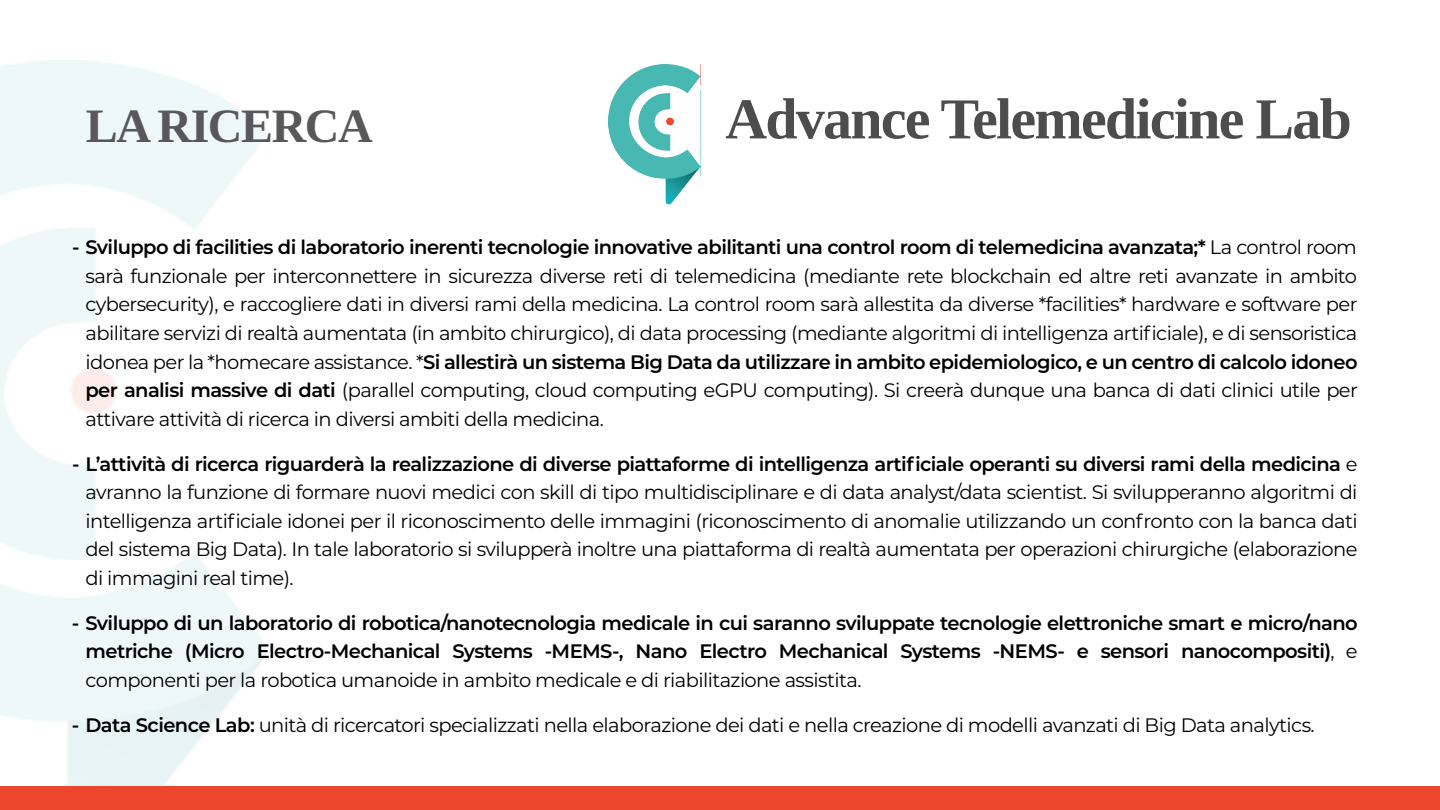
<style>
.page{position:relative;width:1440px;height:810px;background:#fff}
.page>*{position:absolute;margin:0;border:0;box-sizing:border-box;transform-origin:0 0}
.t1{font:700 57.97px "Ascender Serif W02";letter-spacing:-.03em;color:#4d4d4d}
.t2{font:700 48px "Ascender Serif W02";letter-spacing:-.03em;color:#58585a}
.t3{font:19.5px/28.5px "Montserrat";letter-spacing:-.03em;color:#000;text-align:justify}
.t4{font:600 19.5px/28.5px "Montserrat";letter-spacing:-.03em;color:#000;text-align:justify}
.s1{font-weight:600}
.s2{font-weight:400}
</style>
<div class="page">
<img style="left:0;top:60px;width:266px;height:727px">
<img style="left:608px;top:64px;width:92px;height:141px">
<div style="left:0;top:787px;width:1440px;height:23px;background:#ec462f"></div>
<h2 class="t2" style="left:86px;top:99px;width:288px">LA RICERCA</h2>
<h1 class="t1" style="left:725px;top:86px;width:628px">Advance Telemedicine Lab</h1>
<p class="t3" style="left:85px;top:233px;width:1274px;text-indent:-13px"><span class="s1">- Sviluppo di facilities di laboratorio inerenti tecnologie innovative abilitanti una control room di telemedicina avanzata;*</span> La control room sarà funzionale per interconnettere in sicurezza diverse reti di telemedicina (mediante rete blockchain ed altre reti avanzate in ambito cybersecurity), e raccogliere dati in diversi rami della medicina. La control room sarà allestita da diverse *facilities* hardware e software per abilitare servizi di realtà aumentata (in ambito chirurgico), di data processing (mediante algoritmi di intelligenza artificiale), e di sensoristica idonea per la *homecare assistance. *<span class="s1">Si allestirà un sistema Big Data da utilizzare in ambito epidemiologico, e un centro di calcolo idoneo per analisi massive di dati</span> (parallel computing, cloud computing eGPU computing). Si creerà dunque una banca di dati clinici utile per attivare attività di ricerca in diversi ambiti della medicina.</p>
<p class="t3" style="left:85px;top:449px;width:1274px;text-indent:-13px"><span class="s1">- L’attività di ricerca riguarderà la realizzazione di diverse piattaforme di intelligenza artificiale operanti su diversi rami della medicina</span> e avranno la funzione di formare nuovi medici con skill di tipo multidisciplinare e di data analyst/data scientist. Si svilupperanno algoritmi di intelligenza artificiale idonei per il riconoscimento delle immagini (riconoscimento di anomalie utilizzando un confronto con la banca dati del sistema Big Data). In tale laboratorio si svilupperà inoltre una piattaforma di realtà aumentata per operazioni chirurgiche (elaborazione di immagini real time).</p>
<p class="t4" style="left:85px;top:608px;width:1274px;text-indent:-13px">- Sviluppo di un laboratorio di robotica/nanotecnologia medicale in cui saranno sviluppate tecnologie elettroniche smart e micro/nano metriche (Micro Electro-Mechanical Systems -MEMS-, Nano Electro Mechanical Systems -NEMS- e sensori nanocompositi)<span class="s2">, e componenti per la robotica umanoide in ambito medicale e di riabilitazione assistita.</span></p>
<p class="t3" style="left:72px;top:710px;width:1244px"><span class="s1">- Data Science Lab:</span> unità di ricercatori specializzati nella elaborazione dei dati e nella creazione di modelli avanzati di Big Data analytics.</p>
</div>
